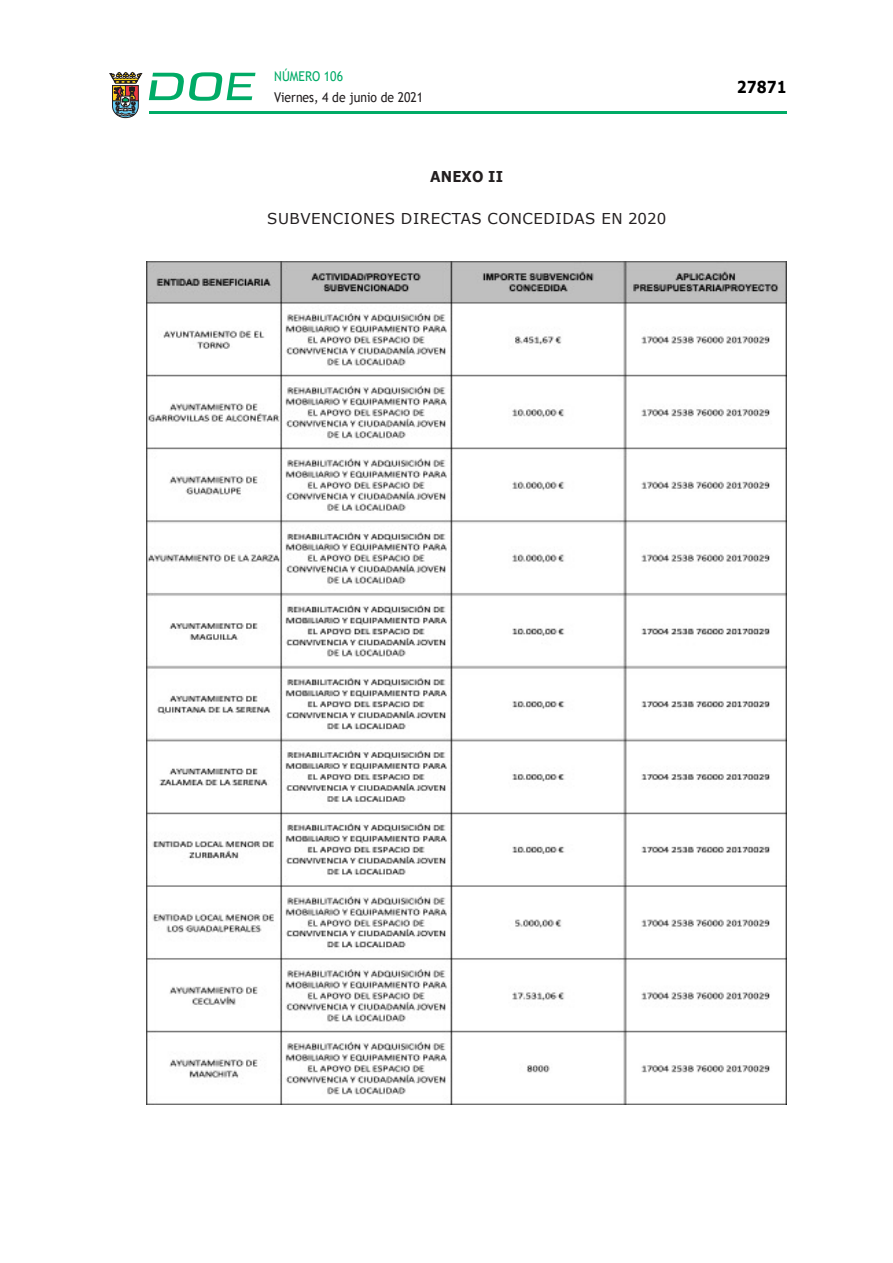
<style>
.page{position:relative;width:893px;height:1263px;background:#fff}
.page>*{position:absolute;margin:0;border:0;box-sizing:border-box;transform-origin:0 0}
.t1{font:700 16.5px "Verdana";color:#000;scale:.85 1}
.ADENDA{font:15px "Verdana";letter-spacing:.035em;color:#231f20}
.CUERPO_DE_TEXTO{font:700 15px "Verdana";letter-spacing:.005em;color:#231f20;scale:.9 1}
.t2{font:13.5px "Trebuchet MS";color:#231f20;scale:.9 1}
.t3{font:13.5px "Trebuchet MS";color:#00ab67;scale:.9 1}
</style>
<div class="page">
<hr style="left:149px;top:111px;width:638px;height:3px;background:#00ab66">
<svg style="left:109px;top:72px;width:33px;height:46px"></svg>
<svg style="left:149px;top:72px;width:106px;height:29px"></svg>
<img style="left:146px;top:261px;width:641px;height:844px">
<p class="t3" style="left:274px;top:67px;width:78px">NÚMERO 106</p>
<p class="t2" style="left:274px;top:88px;width:167px">Viernes, 4 de junio de 2021</p>
<p class="CUERPO_DE_TEXTO" style="left:430px;top:165px;width:82px">ANEXO II</p>
<p class="ADENDA" style="left:267px;top:208px;width:400px">SUBVENCIONES DIRECTAS CONCEDIDAS EN 2020</p>
<p class="t1" style="left:737px;top:75px;width:60px">27871</p>
</div>
